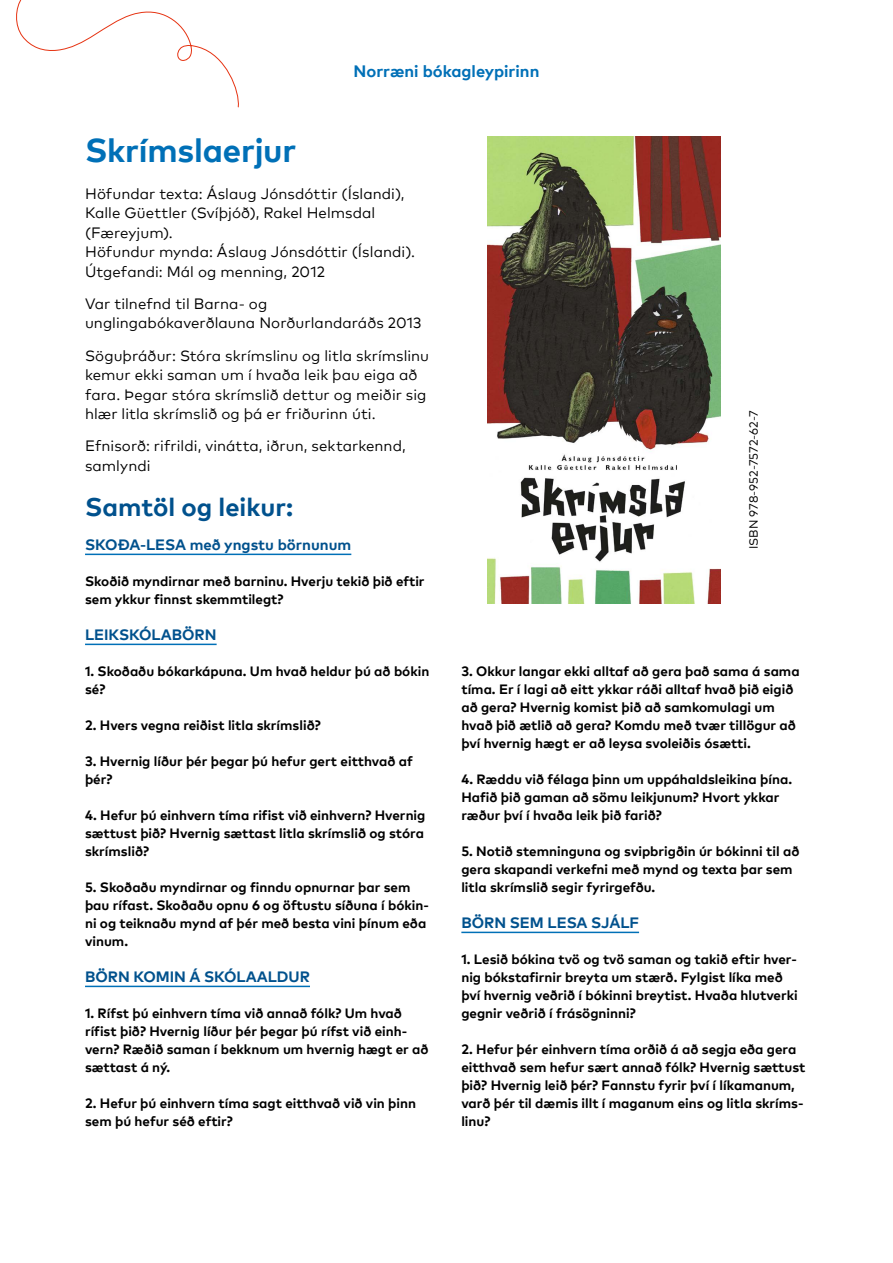
<style>
.page{position:relative;width:893px;height:1263px;background:#fff}
.page>*{position:absolute;margin:0;border:0;box-sizing:border-box;transform-origin:0 0}
.t1{font:700 33px "Mark Pro";letter-spacing:-.005em;color:#0070b7}
.t2{font:700 25.5px "Mark Pro";color:#00518d}
.Header_txt{font:700 16.5px "Mark Pro";color:#0070b7}
.P_10{font:15px/19.5px "Mark Pro";letter-spacing:.005em;color:#000}
.P_10_space{font:15px/19.5px "Mark Pro";letter-spacing:.005em;color:#000}
.Alleviivattu_väliotsikko{font:700 15px "Mark Pro";color:#00518d}
.P_9_12_bold_space{font:700 13.5px/18px "Mark Pro";color:#000}
.ISBN{font:12px "Mark Pro";color:#000}
</style>
<div class="page">
<hr style="left:85px;top:554px;width:266px;height:1px;background:#0070b7">
<hr style="left:85px;top:644px;width:132px;height:1px;background:#0070b7">
<hr style="left:85px;top:986px;width:225px;height:1px;background:#0070b7">
<hr style="left:461px;top:932px;width:178px;height:1px;background:#0070b7">
<svg style="left:16px;top:0;width:223px;height:108px"></svg>
<img style="left:487px;top:136px;width:234px;height:467px">
<p class="Header_txt" style="left:353px;top:58px;width:187px">Norræni bókagleypirinn</p>
<h1 class="t1" style="left:85px;top:125px;width:213px">Skrímslaerjur</h1>
<p class="P_10_space" style="left:85px;top:182px;width:321px">Höfundar texta: Áslaug Jónsdóttir (Íslandi),<br>Kalle Güettler (Svíþjóð), Rakel Helmsdal (Færeyjum).</p>
<p class="P_10_space" style="left:85px;top:241px;width:332px">Höfundur mynda: Áslaug Jónsdóttir (Íslandi).</p>
<p class="P_10" style="left:85px;top:260px;width:241px">Útgefandi: Mál og menning, 2012</p>
<p class="P_10" style="left:85px;top:293px;width:338px">Var tilnefnd til Barna- og unglingabókaverðlauna Norðurlandaráðs 2013</p>
<p class="P_10" style="left:85px;top:344px;width:346px">Söguþráður: Stóra skrímslinu og litla skrímslinu kemur ekki saman um í hvaða leik þau eiga að fara. Þegar stóra skrímslið dettur og meiðir sig hlær litla skrímslið og þá er friðurinn úti.</p>
<p class="P_10" style="left:85px;top:435px;width:322px">Efnisorð: rifrildi, vinátta, iðrun, sektarkennd, samlyndi</p>
<h2 class="t2" style="left:85px;top:488px;width:210px">Samtöl og leikur:</h2>
<p class="Alleviivattu_väliotsikko" style="left:85px;top:533px;width:268px">SKOÐA-LESA með yngstu börnunum</p>
<p class="P_9_12_bold_space" style="left:85px;top:571px;width:341px">Skoðið myndirnar með barninu. Hverju tekið þið eftir sem ykkur finnst skemmtilegt?</p>
<p class="Alleviivattu_väliotsikko" style="left:85px;top:623px;width:133px">LEIKSKÓLABÖRN</p>
<p class="P_9_12_bold_space" style="left:85px;top:661px;width:346px">1. Skoðaðu bókarkápuna. Um hvað heldur þú að bókin sé?</p>
<p class="P_9_12_bold_space" style="left:85px;top:715px;width:237px">2. Hvers vegna reiðist litla skrímslið?</p>
<p class="P_9_12_bold_space" style="left:85px;top:751px;width:329px">3. Hvernig líður þér þegar þú hefur gert eitthvað af þér?</p>
<p class="P_9_12_bold_space" style="left:85px;top:805px;width:342px;text-align:justify">4. Hefur þú einhvern tíma rifist við einhvern? Hvernig sættust þið? Hvernig sættast litla skrímslið og stóra skrímslið?</p>
<p class="P_9_12_bold_space" style="left:85px;top:877px;width:345px">5. Skoðaðu myndirnar og finndu opnurnar þar sem þau rífast. Skoðaðu opnu 6 og öftustu síðuna í bókin&shy;ni og teiknaðu mynd af þér með besta vini þínum eða vinum.</p>
<p class="Alleviivattu_väliotsikko" style="left:85px;top:965px;width:226px">BÖRN KOMIN Á SKÓLAALDUR</p>
<p class="P_9_12_bold_space" style="left:85px;top:1003px;width:345px">1. Rífst þú einhvern tíma við annað fólk? Um hvað rífist þið? Hvernig líður þér þegar þú rífst við einh&shy;vern? Ræðið saman í bekknum um hvernig hægt er að sættast á ný.</p>
<p class="P_9_12_bold_space" style="left:85px;top:1093px;width:333px">2. Hefur þú einhvern tíma sagt eitthvað við vin þinn sem þú hefur séð eftir?</p>
<p class="ISBN" style="left:745px;top:549px;width:140px;rotate:-90deg">ISBN 978-952-7572-62-7</p>
<p class="P_9_12_bold_space" style="left:461px;top:661px;width:340px">3. Okkur langar ekki alltaf að gera það sama á sama tíma. Er í lagi að eitt ykkar ráði alltaf hvað þið eigið að gera? Hvernig komist þið að samkomulagi um hvað þið ætlið að gera? Komdu með tvær tillögur að því hvernig hægt er að leysa svoleiðis ósætti.</p>
<p class="P_9_12_bold_space" style="left:461px;top:769px;width:332px">4. Ræddu við félaga þinn um uppáhaldsleikina þína.<br>Hafið þið gaman að sömu leikjunum? Hvort ykkar ræður því í hvaða leik þið farið?</p>
<p class="P_9_12_bold_space" style="left:461px;top:841px;width:339px">5. Notið stemninguna og svipbrigðin úr bókinni til að gera skapandi verkefni með mynd og texta þar sem litla skrímslið segir fyrirgefðu.</p>
<p class="Alleviivattu_väliotsikko" style="left:461px;top:911px;width:179px">BÖRN SEM LESA SJÁLF</p>
<p class="P_9_12_bold_space" style="left:461px;top:949px;width:338px">1. Lesið bókina tvö og tvö saman og takið eftir hver&shy;nig bókstafirnir breyta um stærð. Fylgist líka með því hvernig veðrið í bókinni breytist. Hvaða hlutverki gegnir veðrið í frásögninni?</p>
<p class="P_9_12_bold_space" style="left:461px;top:1039px;width:346px">2. Hefur þér einhvern tíma orðið á að segja eða gera eitthvað sem hefur sært annað fólk? Hvernig sættust þið? Hvernig leið þér? Fannstu fyrir því í líkamanum, varð þér til dæmis illt í maganum eins og litla skríms&shy;linu?</p>
</div>
